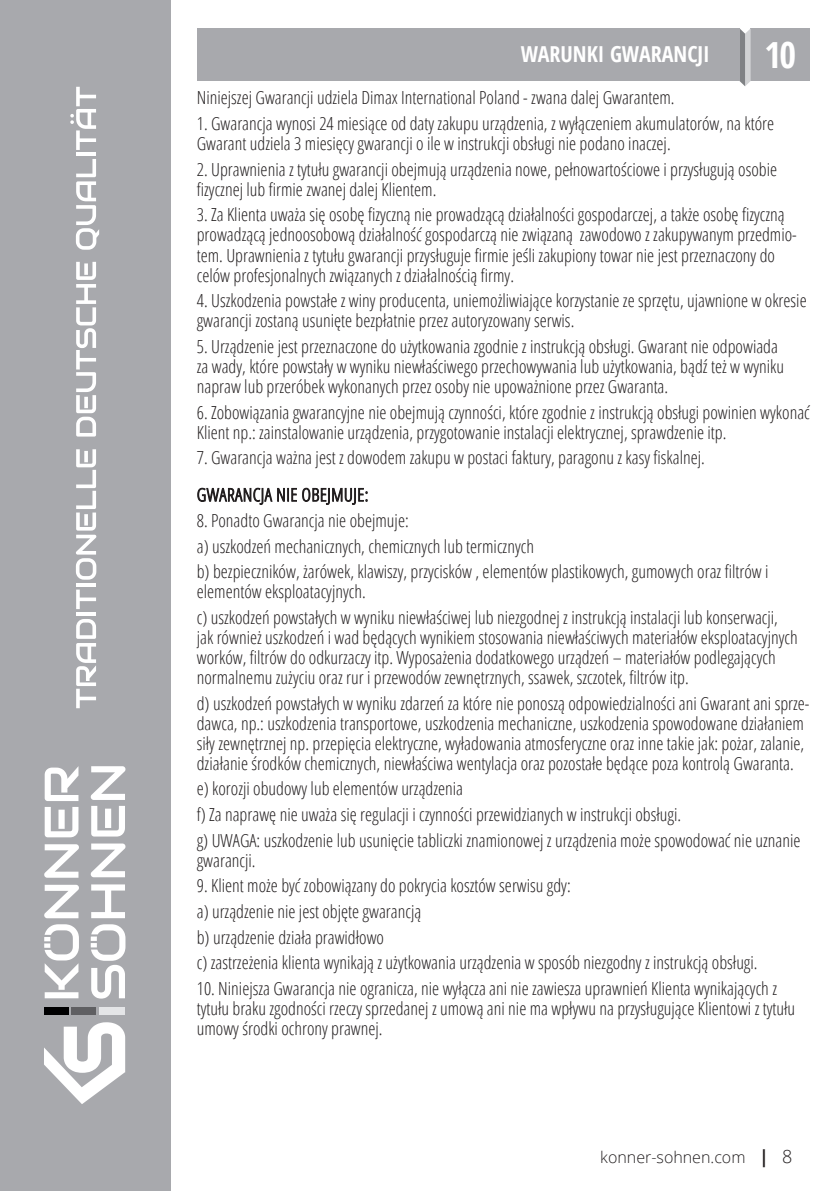
<style>
.page{position:relative;width:840px;height:1191px;background:#fff}
.page>*{position:absolute;margin:0;border:0;box-sizing:border-box;transform-origin:0 0}
.t1{font:700 condensed 36px "Open Sans";color:#fff}
.t2{font:700 condensed 22px "Open Sans";color:#fff}
.t3{font:300 condensed 18px/20px "Open Sans";color:#231f20}
.t4{font:300 16px "Open Sans";color:#231f20}
.s1{font-weight:700;font-stretch:condensed;font-size:18px}
.s2{font-size:18px}
</style>
<div class="page">
<div style="left:0;top:0;width:170px;height:1191px;background:#a8a9ad"></div>
<svg style="left:76px;top:619px;width:20px;height:89px"></svg>
<hr style="left:76px;top:612px;width:20px;height:3px;background:#fff">
<svg style="left:76px;top:589px;width:20px;height:20px"></svg>
<hr style="left:76px;top:583px;width:20px;height:4px;background:#fff">
<svg style="left:76px;top:449px;width:20px;height:130px"></svg>
<svg style="left:76px;top:262px;width:20px;height:174px"></svg>
<svg style="left:76px;top:159px;width:23px;height:91px"></svg>
<hr style="left:76px;top:153px;width:20px;height:3px;background:#fff">
<svg style="left:70px;top:87px;width:26px;height:63px"></svg>
<svg style="left:44px;top:1022px;width:81px;height:82px"></svg>
<svg style="left:44px;top:884px;width:35px;height:34px"></svg>
<svg style="left:44px;top:844px;width:35px;height:33px"></svg>
<svg style="left:45px;top:807px;width:33px;height:30px"></svg>
<svg style="left:45px;top:767px;width:33px;height:34px"></svg>
<svg style="left:91px;top:884px;width:34px;height:34px"></svg>
<svg style="left:91px;top:843px;width:34px;height:34px"></svg>
<svg style="left:91px;top:806px;width:34px;height:30px"></svg>
<svg style="left:91px;top:766px;width:34px;height:34px"></svg>
<svg style="left:44px;top:924px;width:35px;height:74px"></svg>
<svg style="left:91px;top:924px;width:34px;height:74px"></svg>
<div style="left:44px;top:1007px;width:24px;height:8px;background:#000001"></div>
<div style="left:72px;top:1007px;width:24px;height:8px;background:#5f5f62"></div>
<div style="left:99px;top:1007px;width:26px;height:8px;background:#e4e5e7"></div>
<div style="left:750px;top:28px;width:59px;height:53px;background:#a8a9ad"></div>
<svg style="left:739px;top:28px;width:11px;height:58px"></svg>
<div style="left:197px;top:28px;width:542px;height:53px;background:#a8a9ad"></div>
<p class="t2" style="left:520px;top:39px;width:190px">WARUNKI GWARANCJI</p>
<h1 class="t1" style="left:764px;top:30px;width:33px">10</h1>
<p class="t3" style="left:197px;top:87px;width:479px">Niniejszej Gwarancji udziela Dimax International Poland - zwana dalej Gwarantem.</p>
<p class="t3" style="left:197px;top:113px;width:578px">1. Gwarancja wynosi 24 miesiące od daty zakupu urządzenia, z wyłączeniem akumulatorów, na które<br>Gwarant udziela 3 miesięcy gwarancji o ile w instrukcji obsługi nie podano inaczej.</p>
<p class="t3" style="left:197px;top:159px;width:581px">2. Uprawnienia z tytułu gwarancji obejmują urządzenia nowe, pełnowartościowe i przysługują osobie fizycznej lub firmie zwanej dalej Klientem.</p>
<p class="t3" style="left:197px;top:204px;width:601px">3. Za Klienta uważa się osobę fizyczną nie prowadzącą działalności gospodarczej, a także osobę fizyczną prowadzącą jednoosobową działalność gospodarczą nie związaną zawodowo z zakupywanym przedmio&shy;tem. Uprawnienia z tytułu gwarancji przysługuje firmie jeśli zakupiony towar nie jest przeznaczony do celów profesjonalnych związanych z działalnością firmy.</p>
<p class="t3" style="left:197px;top:290px;width:611px">4. Uszkodzenia powstałe z winy producenta, uniemożliwiające korzystanie ze sprzętu, ujawnione w okresie gwarancji zostaną usunięte bezpłatnie przez autoryzowany serwis.</p>
<p class="t3" style="left:197px;top:336px;width:588px">5. Urządzenie jest przeznaczone do użytkowania zgodnie z instrukcją obsługi. Gwarant nie odpowiada za wady, które powstały w wyniku niewłaściwego przechowywania lub użytkowania, bądź też w wyniku napraw lub przeróbek wykonanych przez osoby nie upoważnione przez Gwaranta.</p>
<p class="t3" style="left:197px;top:401px;width:614px">6. Zobowiązania gwarancyjne nie obejmują czynności, które zgodnie z instrukcją obsługi powinien wykonać<br>Klient np.: zainstalowanie urządzenia, przygotowanie instalacji elektrycznej, sprawdzenie itp.</p>
<p class="t3" style="left:197px;top:438px;width:509px;line-height:37px">7. Gwarancja ważna jest z dowodem zakupu w postaci faktury, paragonu z kasy fiskalnej.<br>GWARANCJA NIE OBEJMUJE:</p>
<p class="t3" style="left:197px;top:507px;width:573px;line-height:25.6px">8. Ponadto Gwarancja nie obejmuje:<br>a) uszkodzeń mechanicznych, chemicznych lub termicznych<br>b) bezpieczników, żarówek, klawiszy, przycisków , elementów plastikowych, gumowych oraz filtrów i</p>
<p class="t3" style="left:197px;top:578px;width:582px;line-height:25.6px">elementów eksploatacyjnych.<br>c) uszkodzeń powstałych w wyniku niewłaściwej lub niezgodnej z instrukcją instalacji lub konserwacji,</p>
<p class="t3" style="left:197px;top:627px;width:602px">jak również uszkodzeń i wad będących wynikiem stosowania niewłaściwych materiałów eksploatacyjnych worków, filtrów do odkurzaczy itp. Wyposażenia dodatkowego urządzeń – materiałów podlegających normalnemu zużyciu oraz rur i przewodów zewnętrznych, ssawek, szczotek, filtrów itp.</p>
<p class="t3" style="left:197px;top:692px;width:613px">d) uszkodzeń powstałych w wyniku zdarzeń za które nie ponoszą odpowiedzialności ani Gwarant ani sprze&shy;dawca, np.: uszkodzenia transportowe, uszkodzenia mechaniczne, uszkodzenia spowodowane działaniem siły zewnętrznej np. przepięcia elektryczne, wyładowania atmosferyczne oraz inne takie jak: pożar, zalanie, działanie środków chemicznych, niewłaściwa wentylacja oraz pozostałe będące poza kontrolą Gwaranta.</p>
<p class="t3" style="left:197px;top:775px;width:605px;line-height:25.6px">e) korozji obudowy lub elementów urządzenia<br>f) Za naprawę nie uważa się regulacji i czynności przewidzianych w instrukcji obsługi.<br>g) UWAGA: uszkodzenie lub usunięcie tabliczki znamionowej z urządzenia może spowodować nie uznanie</p>
<p class="t3" style="left:197px;top:849px;width:60px">gwarancji.</p>
<p class="t3" style="left:197px;top:872px;width:562px;line-height:25.6px">9. Klient może być zobowiązany do pokrycia kosztów serwisu gdy:<br>a) urządzenie nie jest objęte gwarancją<br>b) urządzenie działa prawidłowo<br>c) zastrzeżenia klienta wynikają z użytkowania urządzenia w sposób niezgodny z instrukcją obsługi.</p>
<p class="t3" style="left:197px;top:978px;width:599px">10. Niniejsza Gwarancja nie ogranicza, nie wyłącza ani nie zawiesza uprawnień Klienta wynikających z tytułu braku zgodności rzeczy sprzedanej z umową ani nie ma wpływu na przysługujące Klientowi z tytułu umowy środki ochrony prawnej.</p>
<p class="t4" style="left:600px;top:1146px;width:193px">konner-sohnen.com <span class="s1">|</span> <span class="s2">8</span></p>
</div>
